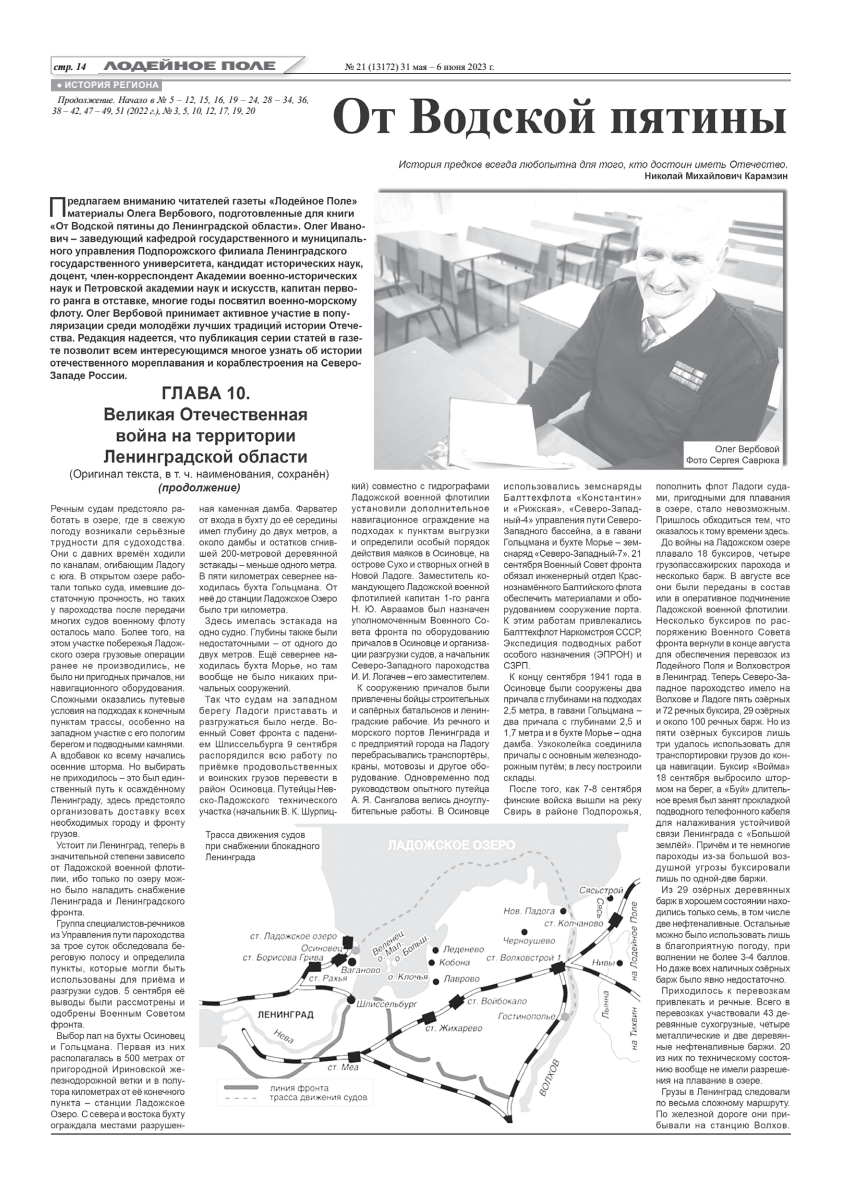
<style>
.page{position:relative;width:842px;height:1191px;background:#fff}
.page>*{position:absolute;margin:0;border:0;box-sizing:border-box;transform-origin:0 0}
.t1{font:800 12.6px "Franklin Gothic";letter-spacing:-.025em;color:#6d6e71;scale:1.79 1}
.t2{font:italic 700 10px "Times New Roman";color:#000}
.t3{font:italic 9.5px/11.4px "Times New Roman";letter-spacing:-.015em;color:#000}
.t4{font:9.5px "Times New Roman";color:#000}
.t5{font:700 9px "Arial";letter-spacing:.035em;color:#fff}
.s1{font-weight:400}
</style>
<div class="page">
<hr style="left:51px;top:1133px;width:740px;height:1px;background:#000">
<hr style="left:282px;top:73px;width:509px;height:1px;background:#414042">
<div style="left:48px;top:53px;width:264px;height:28px;background:#000;opacity:.25"></div>
<svg style="left:51px;top:57px;width:254px;height:17px"></svg>
<img style="left:49px;top:91px;width:741px;height:1040px">
<hr style="left:51px;top:79px;width:740px;height:2px;background:#9d9fa2">
<div style="left:51px;top:79px;width:111px;height:12px;background:#9d9fa2;border:1px solid #9d9fa2"></div>
<div style="left:62px;top:61px;width:34px;height:13px;background:#fff"></div>
<div style="left:53px;top:61px;width:44px;height:12px;background:#fff"></div>
<h1 class="t1" style="left:104px;top:58px;width:97px">ЛОДЕЙНОЕ ПОЛЕ</h1>
<p class="t4" style="left:345px;top:60px;width:151px">№ 21 (13172) 31 мая – 6 июня 2023 г.</p>
<p class="t5" style="left:57px;top:79px;width:104px"><span class="s1">●</span> ИСТОРИЯ РЕГИОНА</p>
<p class="t3" style="left:52px;top:94px;width:258px;text-indent:6px">Продолжение. Начало в № 5 – 12, 15, 16, 19 – 24, 28 – 34, 36,<br>38 – 42, 47 – 49, 51 (2022 г.), № 3, 5, 10, 12, 17, 19, 20</p>
<p class="t2" style="left:54px;top:59px;width:34px">стр. 14</p>
<p class="t2" style="left:64px;top:60px;width:34px">стр. 15</p>
</div>
